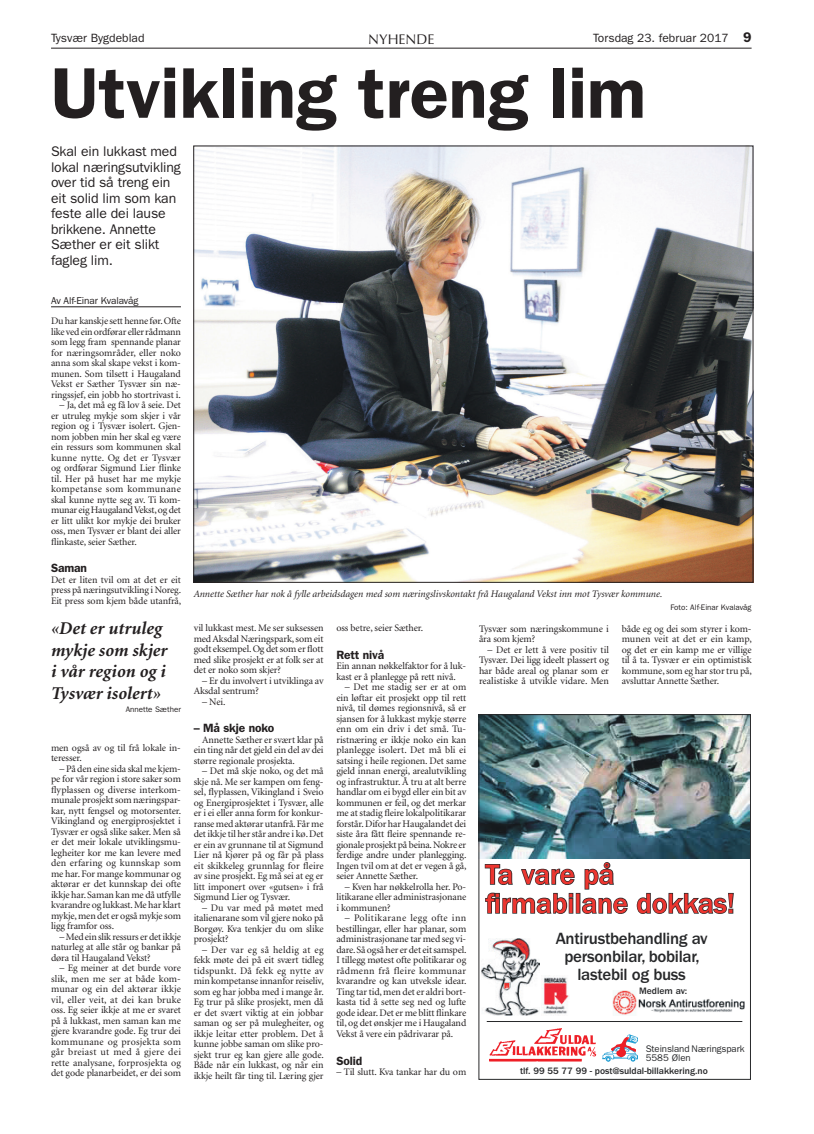
<style>
.page{position:relative;width:814px;height:1134px;background:#fff}
.page>*{position:absolute;margin:0;border:0;box-sizing:border-box;transform-origin:0 0}
.Tittel_A-sak{font:600 72px "Franklin Gothic";color:#231f20}
.t1{font:500 28.9px/28.9px "Franklin Gothic";color:#ed352f}
.Sitattekst{font:italic 700 18px/21.6px "Minion";color:#231f20}
.t2{font:500 16.9px/18.1px "Franklin Gothic";letter-spacing:-.02em;color:#27282a;text-align:center}
.Ingress{font:14px/15.5px "Franklin Gothic";letter-spacing:-.01em;color:#231f20}
.Bildetekst{font:14px "Optima";color:#231f20}
.t3{font:12px "Franklin Gothic";color:#231f20}
.Tittel__mellom{font:600 12px "Franklin Gothic";letter-spacing:-.01em;color:#231f20}
.Brødtekst{font:10px/10.5px "Minion";letter-spacing:-.01em;color:#231f20;text-align:justify}
.Brødtekst_uten_innry{font:10px/10.5px "Minion";letter-spacing:-.01em;color:#231f20}
.Bildetekst-2{font:italic 10px "Minion";color:#231f20}
.By-line{font:10px "Franklin Gothic";letter-spacing:-.01em;color:#231f20}
.t4{font:500 9.6px "Franklin Gothic";color:#27282a}
.t5{font:9.6px/9.6px "Franklin Gothic";letter-spacing:-.01em;color:#27282a}
.Byline_-_foto{font:8px "Franklin Gothic";color:#231f20}
.s1{font-weight:600;font-size:14px}
</style>
<div class="page">
<hr style="left:51px;top:48px;width:700px;height:1px;background:#231f20">
<img style="left:480px;top:716px;width:269px;height:142px">
<img style="left:481px;top:938px;width:58px;height:78px">
<img style="left:613px;top:990px;width:131px;height:25px">
<div style="left:478px;top:714px;width:273px;height:366px;border:1px solid #27282a"></div>
<hr style="left:486px;top:1021px;width:256px;height:1px;background:#27282a">
<img style="left:542px;top:977px;width:27px;height:37px">
<img style="left:489px;top:1028px;width:148px;height:34px">
<img style="left:611px;top:1038px;width:24px;height:19px">
<svg style="left:484px;top:864px;width:29px;height:21px"></svg>
<svg style="left:521px;top:868px;width:54px;height:17px"></svg>
<svg style="left:584px;top:862px;width:30px;height:28px"></svg>
<svg style="left:485px;top:892px;width:89px;height:22px"></svg>
<div style="left:575px;top:893px;width:5px;height:21px;border:1px solid #27282a"></div>
<svg style="left:582px;top:897px;width:46px;height:17px"></svg>
<svg style="left:636px;top:892px;width:98px;height:22px"></svg>
<img style="left:195px;top:148px;width:556px;height:433px">
<hr style="left:51px;top:307px;width:130px;height:1px;background:#231f20">
<p class="t3" style="left:51px;top:31px;width:95px">Tysvær Bygdeblad</p>
<p class="Bildetekst" style="left:368px;top:31px;width:68px">NYHENDE</p>
<p class="t3" style="left:593px;top:31px;width:160px">Torsdag 23. februar 2017 <span class="s1">9</span></p>
<p class="Tittel_A-sak" style="left:51px;top:51px;width:596px">Utvikling treng lim</p>
<p class="Ingress" style="left:51px;top:144px;width:131px">Skal ein lukkast med lokal næringsutvikling over tid så treng ein eit solid lim som kan feste alle dei lause brikkene. Annette<br>Sæther er eit slikt fagleg lim.</p>
<p class="By-line" style="left:51px;top:295px;width:89px">Av Alf-Einar Kvalavåg</p>
<p class="Brødtekst_uten_innry" style="left:51px;top:316px;width:131px;text-align:justify">Du har kanskje sett henne før. Ofte like ved ein ordførar eller rådmann som legg fram spennande planar for næringsområder, eller noko anna som skal skape vekst i kom&shy;munen. Som tilsett i Haugaland Vekst er Sæther Tysvær sin næ&shy;ringssjef, ein jobb ho stortrivast i.</p>
<p class="Brødtekst" style="left:51px;top:400px;width:131px;text-indent:8px">– Ja, det må eg få lov å seie. Det er utruleg mykje som skjer i vår region og i Tysvær isolert. Gjen&shy;nom jobben min her skal eg være ein ressurs som kommunen skal kunne nytte. Og det er Tysvær og ordførar Sigmund Lier flinke til. Her på huset har me mykje kompetanse som kommunane skal kunne nytte seg av. Ti kom&shy;munar eig Haugaland Vekst, og det er litt ulikt kor mykje dei bruker oss, men Tysvær er blant dei aller flinkaste, seier Sæther.</p>
<p class="Tittel__mellom" style="left:51px;top:561px;width:37px">Saman</p>
<p class="Brødtekst_uten_innry" style="left:51px;top:575px;width:132px;text-align:justify">Det er liten tvil om at det er eit press på næringsutvikling i Noreg.<br>Eit press som kjem både utanfrå,</p>
<p class="Bildetekst-2" style="left:194px;top:589px;width:470px">Annette Sæther har nok å fylle arbeidsdagen med som næringslivskontakt frå Haugaland Vekst inn mot Tysvær kommune.</p>
<p class="Byline_-_foto" style="left:670px;top:603px;width:82px">Foto: Alf-Einar Kvalavåg</p>
<p class="Sitattekst" style="left:51px;top:618px;width:118px">«Det er utruleg mykje som skjer i vår region og i<br>Tysvær isolert»</p>
<p class="Byline_-_foto" style="left:126px;top:705px;width:57px">Annette Sæther</p>
<p class="Brødtekst_uten_innry" style="left:51px;top:743px;width:131px">men også av og til frå lokale in&shy;teresser.</p>
<p class="Brødtekst" style="left:51px;top:764px;width:132px;text-indent:8px">– På den eine sida skal me kjem&shy;pe for vår region i store saker som flyplassen og diverse interkom&shy;munale prosjekt som næringspar&shy;kar, nytt fengsel og motorsenter.<br>Vikingland og energiprosjektet i Tysvær er også slike saker. Men så er det meir lokale utviklingsmu&shy;legheiter kor me kan levere med den erfaring og kunnskap som me har. For mange kommunar og aktørar er det kunnskap dei ofte ikkje har. Saman kan me då utfylle kvarandre og lukkast. Me har klart mykje, men det er også mykje som ligg framfor oss.</p>
<p class="Brødtekst" style="left:51px;top:932px;width:131px;text-indent:8px">– Med ein slik ressurs er det ikkje naturleg at alle står og bankar på døra til Haugaland Vekst?</p>
<p class="Brødtekst" style="left:51px;top:963px;width:131px;text-indent:8px">– Eg meiner at det burde vore slik, men me ser at både kom&shy;munar og ein del aktørar ikkje vil, eller veit, at dei kan bruke oss. Eg seier ikkje at me er svaret på å lukkast, men saman kan me gjere kvarandre gode. Eg trur dei kommunane og prosjekta som går breiast ut med å gjere dei rette analysane, forprosjekta og det gode planarbeidet, er dei som</p>
<p class="Brødtekst" style="left:194px;top:623px;width:131px">vil lukkast mest. Me ser suksessen med Aksdal Næringspark, som eit godt eksempel. Og det som er flott med slike prosjekt er at folk ser at det er noko som skjer?</p>
<p class="Brødtekst" style="left:194px;top:676px;width:131px;text-indent:8px">– Er du involvert i utviklinga av<br>Aksdal sentrum?</p>
<p class="Brødtekst" style="left:202px;top:697px;width:25px">– Nei.</p>
<p class="Tittel__mellom" style="left:194px;top:721px;width:82px">– Må skje noko</p>
<p class="Brødtekst" style="left:194px;top:735px;width:131px;text-indent:8px">Annette Sæther er svært klar på ein ting når det gjeld ein del av dei større regionale prosjekta.</p>
<p class="Brødtekst" style="left:194px;top:766px;width:131px;text-indent:8px">– Det må skje noko, og det må skje nå. Me ser kampen om feng&shy;sel, flyplassen, Vikingland i Sveio og Energiprosjektet i Tysvær, alle er i ei eller anna form for konkur&shy;ranse med aktørar utanfrå. Får me det ikkje til her står andre i kø. Det er ein av grunnane til at Sigmund Lier nå kjører på og får på plass eit skikkeleg grunnlag for fleire av sine prosjekt. Eg må sei at eg er litt imponert over «gutsen» i frå Sigmund Lier og Tysvær.</p>
<p class="Brødtekst" style="left:194px;top:903px;width:131px;text-indent:8px">– Du var med på møtet med italienarane som vil gjere noko på Borgøy. Kva tenkjer du om slike prosjekt?</p>
<p class="Brødtekst" style="left:194px;top:945px;width:132px;text-indent:8px">– Der var eg så heldig at eg fekk møte dei på eit svært tidleg tidspunkt. Då fekk eg nytte av min kompetanse innanfor reiseliv, som eg har jobba med i mange år.<br>Eg trur på slike prosjekt, men då er det svært viktig at ein jobbar saman og ser på mulegheiter, og ikkje leitar etter problem. Det å kunne jobbe saman om slike pro&shy;sjekt trur eg kan gjere alle gode.<br>Både når ein lukkast, og når ein ikkje heilt får ting til. Læring gjer</p>
<p class="Brødtekst" style="left:336px;top:623px;width:88px">oss betre, seier Sæther.</p>
<p class="Tittel__mellom" style="left:336px;top:648px;width:49px">Rett nivå</p>
<p class="Brødtekst_uten_innry" style="left:336px;top:661px;width:131px">Ein annan nøkkelfaktor for å luk&shy;kast er å planlegge på rett nivå.</p>
<p class="Brødtekst" style="left:336px;top:682px;width:132px;text-indent:8px">– Det me stadig ser er at om ein løftar eit prosjekt opp til rett nivå, til dømes regionsnivå, så er sjansen for å lukkast mykje større enn om ein driv i det små. Tu&shy;ristnæring er ikkje noko ein kan planlegge isolert. Det må bli ei satsing i heile regionen. Det same gjeld innan energi, arealutvikling og infrastruktur. Å tru at alt berre handlar om ei bygd eller ein bit av kommunen er feil, og det merkar me at stadig fleire lokalpolitikarar forstår. Difor har Haugalandet dei siste åra fått fleire spennande re&shy;gionale prosjekt på beina. Nokre er ferdige andre under planlegging.<br>Ingen tvil om at det er vegen å gå, seier Annette Sæther.</p>
<p class="Brødtekst" style="left:336px;top:882px;width:131px;text-indent:8px">– Kven har nøkkelrolla her. Po&shy;litikarane eller administrasjonane i kommunen?</p>
<p class="Brødtekst" style="left:336px;top:913px;width:132px;text-indent:8px">– Politikarane legg ofte inn bestillingar, eller har planar, som administrasjonane tar med seg vi&shy;dare. Så også her er det eit samspel.<br>I tillegg møtest ofte politikarar og rådmenn frå fleire kommunar kvarandre og kan utveksle idear.<br>Ting tar tid, men det er aldri bort&shy;kasta tid å sette seg ned og lufte gode idear. Det er me blitt flinkare til, og det ønskjer me i Haugaland Vekst å vere ein pådrivarar på.</p>
<p class="Tittel__mellom" style="left:336px;top:1053px;width:27px">Solid</p>
<p class="Brødtekst_uten_innry" style="left:336px;top:1067px;width:131px">– Til slutt. Kva tankar har du om</p>
<p class="Brødtekst_uten_innry" style="left:479px;top:624px;width:131px">Tysvær som næringskommune i åra som kjem?</p>
<p class="Brødtekst" style="left:479px;top:645px;width:131px;text-indent:8px">– Det er lett å vere positiv til Tysvær. Dei ligg ideelt plassert og har både areal og planar som er realistiske å utvikle vidare. Men</p>
<p class="Brødtekst" style="left:621px;top:624px;width:132px">både eg og dei som styrer i kom&shy;munen veit at det er ein kamp, og det er ein kamp me er villige til å ta. Tysvær er ein optimistisk kommune, som eg har stor tru på, avsluttar Annette Sæther.</p>
<p class="t1" style="left:485px;top:860px;width:251px">Ta vare på firmabilane dokkas!</p>
<p class="t2" style="left:556px;top:929px;width:153px">Antirustbehandling av personbilar, bobilar, lastebil og buss</p>
<p class="t4" style="left:639px;top:985px;width:50px">Medlem av:</p>
<p class="t5" style="left:645px;top:1044px;width:101px">Steinsland Næringspark<br>5585 Ølen</p>
<p class="t4" style="left:520px;top:1065px;width:189px">tlf. 99 55 77 99 - post@suldal-billakkering.no</p>
</div>
